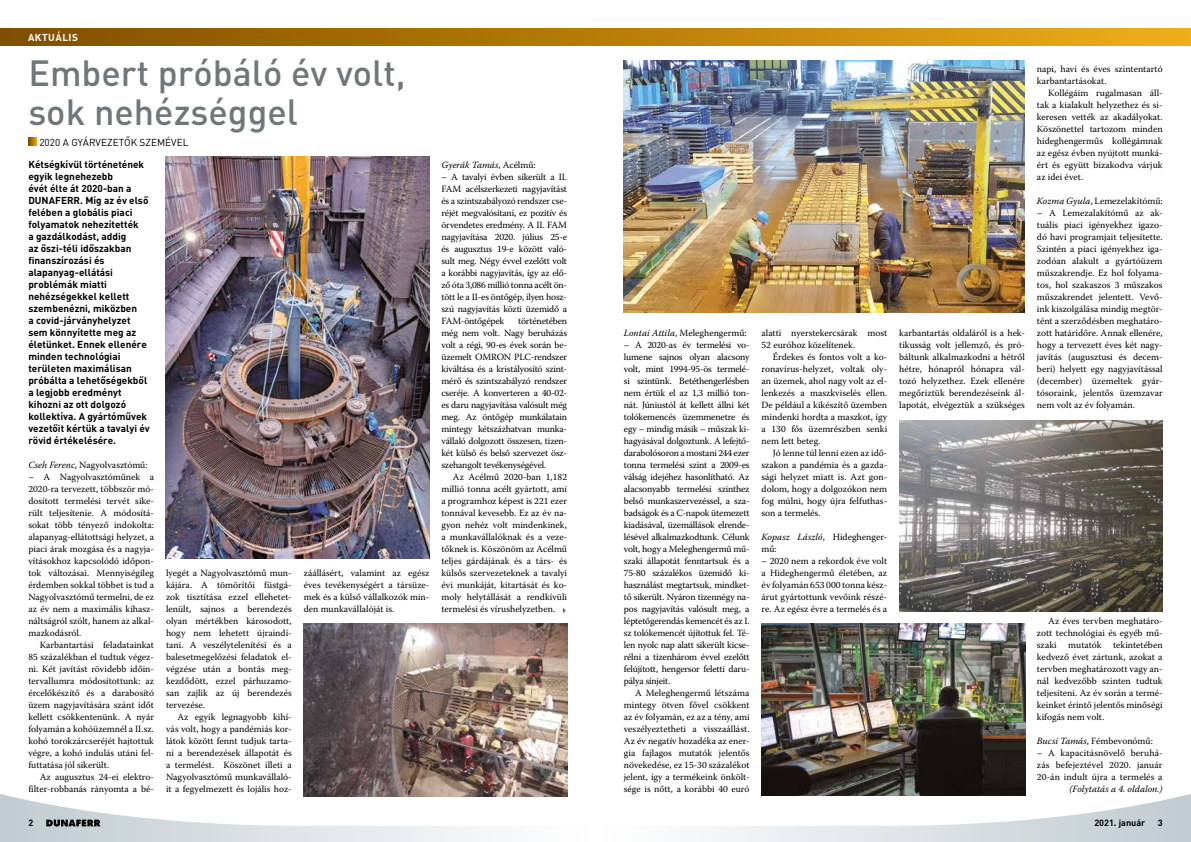
<style>
.page{position:relative;width:1191px;height:842px;background:#fff}
.page>*{position:absolute;margin:0;border:0;box-sizing:border-box;transform-origin:0 0}
.t1{font:500 36px/39px "DIN";color:#70777a}
.t2{font:700 10px/12px "DIN";color:#000}
.t3{font:10px "DIN";color:#000}
.t4{font:700 10px "DIN";letter-spacing:.05em;color:#fff}
.t5{font:9.5px/12px "Warnock Pro";color:#000;text-align:justify}
.t6{font:italic 9.5px "Warnock Pro";color:#000}
.t7{font:700 9px "DIN";color:#000}
.s1{font-style:italic}
.s2{font-style:normal}
</style>
<div class="page">
<div style="left:0;top:28px;width:1191px;height:17px;background:linear-gradient(to right,#7f4d00,#efad18)"></div>
<svg style="left:28px;top:137px;width:9px;height:9px"></svg>
<img style="left:166px;top:156px;width:263px;height:402px">
<img style="left:303px;top:623px;width:264px;height:169px">
<img style="left:624px;top:60px;width:401px;height:252px">
<img style="left:761px;top:623px;width:264px;height:169px">
<img style="left:899px;top:421px;width:264px;height:190px">
<svg style="left:0;top:792px;width:1191px;height:50px"></svg>
<p class="t4" style="left:28px;top:31px;width:52px">AKTUÁLIS</p>
<h1 class="t1" style="left:28px;top:51px;width:379px">Embert próbáló év volt, sok nehézséggel</h1>
<p class="t3" style="left:39px;top:136px;width:151px">2020 A GYÁRVEZETŐK SZEMÉVEL</p>
<p class="t2" style="left:28px;top:158px;width:123px">Kétségkívül történetének egyik legnehezebb<br>évét élte át 2020-ban a<br>DUNAFERR. Míg az év első felében a globális piaci folyamatok nehezítették<br>a gazdálkodást, addig<br>az őszi-téli időszakban finanszírozási és alapanyag-ellátási problémák miatti nehézségekkel kellett szembenézni, miközben<br>a covid-járványhelyzet sem könnyítette meg az életünket. Ennek ellenére minden technológiai területen maximálisan próbálta a lehetőségekből a legjobb eredményt kihozni az ott dolgozó kollektíva. A gyártóművek vezetőit kértük a tavalyi év rövid értékelésére.</p>
<p class="t5" style="left:28px;top:459px;width:121px"><span class="s1">Cseh Ferenc</span>, Nagyolvasztómű:</p>
<p class="t5" style="left:28px;top:471px;width:127px">– A Nagyolvasztóműnek a 2020-ra tervezett, többször mó&shy;dosított termelési tervét sike&shy;rült teljesítenie. A módosítá&shy;sokat több tényező indokolta: alapanyag-ellátottsági helyzet, a piaci árak mozgása és a nagyja&shy;vításokhoz kapcsolódó időpon&shy;tok változásai. Mennyiségileg érdemben sokkal többet is tud a Nagyolvasztómű termelni, de ez az év nem a maximális kihasz&shy;náltságról szólt, hanem az alkal&shy;mazkodásról.</p>
<p class="t5" style="left:28px;top:639px;width:127px;text-indent:11px">Karbantartási feladatainkat 85 százalékban el tudtuk végez&shy;ni. Két javítást rövidebb időin&shy;tervallumra módosítottunk: az ércelőkészítő és a darabosító üzem nagyjavítására szánt időt kellett csökkentenünk. A nyár folyamán a kohóüzemnél a II.sz. kohó torokzárcseréjét hajtottuk végre, a kohó indulás utáni fel&shy;futtatása jól sikerült.</p>
<p class="t5" style="left:28px;top:771px;width:127px;text-align:right">Az augusztus 24-ei elektro&shy;filter-robbanás rányomta a bé-</p>
<p class="t5" style="left:304px;top:567px;width:127px">záállásért, valamint az egész éves tevékenységért a társüze&shy;mek és a külső vállalkozók min&shy;den munkavállalóját is.</p>
<p class="t5" style="left:166px;top:567px;width:127px">lyegét a Nagyolvasztómű mun&shy;kájára. A tömörítői füstgá&shy;zok tisztítása ezzel ellehetet&shy;lenült, sajnos a berendezés olyan mértékben károsodott, hogy nem lehetett újraindí&shy;tani. A veszélytelenítési és a balesetmegelőzési feladatok el&shy;végzése után a bontás meg&shy;kezdődött, ezzel párhuzamo&shy;san zajlik az új berendezés tervezése.</p>
<p class="t5" style="left:166px;top:711px;width:127px;text-indent:11px">Az egyik legnagyobb kihí&shy;vás volt, hogy a pandémiás kor&shy;látok között fennt tudjuk tarta&shy;ni a berendezések állapotát és a termelést. Köszönet illeti a Nagyolvasztómű munkavállaló&shy;it a fegyelmezett és lojális hoz-</p>
<p class="t6" style="left:441px;top:159px;width:96px">Gyerák Tamás<span class="s2">, Acélmű:</span></p>
<p class="t5" style="left:441px;top:171px;width:127px">– A tavalyi évben sikerült a II.<br>FAM acélszerkezeti nagyjavítást és a szintszabályozó rendszer cse&shy;réjét megvalósítani, ez pozitív és örvendetes eredmény. A II. FAM nagyjavítása 2020. július 25-e és augusztus 19-e között való&shy;sult meg. Négy évvel ezelőtt volt a korábbi nagyjavítás, így az elő&shy;ző óta 3,086 millió tonna acélt ön&shy;tött le a II-es öntőgép, ilyen hos - szú nagyjavítás közti üzemidő a FAM-öntőgépek</p>
<p class="t5" style="left:441px;top:315px;width:127px;text-indent:77px">történetében még nem volt. Nagy beruházás volt a régi, 90-es évek során be&shy;üzemelt OMRON PLC-rendszer kiváltása és a kristályosító szint&shy;mérő és szintszabályzó rendszer cseréje. A konverteren a 40-02- es daru nagyjavítása valósult még meg. Az öntőgép munkálatain mintegy kétszázhatvan munka&shy;vállaló dolgozott összesen, tizen&shy;két külső és belső szervezet ös - szehangolt tevékenységével.</p>
<p class="t5" style="left:441px;top:471px;width:127px;text-indent:11px">Az Acélmű 2020-ban 1,182 millió tonna acélt gyártott, ami a programhoz képest is 221 ezer tonnával kevesebb. Ez az év na&shy;gyon nehéz volt mindenkinek, a munkavállalóknak és a veze&shy;tőknek is. Köszönöm az Acélmű teljes gárdájának és a társ- és külsős szervezeteknek a tavalyi évi munkáját, kitartását és ko&shy;moly helytállását a rendkívüli termelési és vírushelyzetben.</p>
<p class="t5" style="left:624px;top:327px;width:124px"><span class="s1">Lontai Attila</span>, Meleghengermű:</p>
<p class="t5" style="left:624px;top:339px;width:127px">– A 2020-as év termelési vo&shy;lumene sajnos olyan alacsony volt, mint 1994-95-ös termelé&shy;si szintünk. Betéthengerlésben nem értük el az 1,3 millió ton&shy;nát. Júniustól át kellett állni két tolókemencés üzemmenetre és egy – mindig másik – műszak ki&shy;hagyásával dolgoztunk. A lefejtő&shy;darabolósoron a mostani 244 ezer tonna termelési szint a 2009-es válság idejéhez hasonlítható. Az alacsonyabb termelési szinthez belső munkaszervezéssel, a sza&shy;badságok és a C-napok ütemezett kiadásával, üzemállások elrende&shy;lésével alkalmazkodtunk. Célunk volt, hogy a Meleghengermű mű&shy;szaki állapotát fenntartsuk és a 75-80 százalékos üzemidő ki&shy;használást megtartsuk, mindket&shy;tő sikerült. Nyáron tizennégy na&shy;pos nagyjavítás valósult meg, a léptetőgerendás kemencét és az I. sz tolókemencét újítottuk fel. Té&shy;len nyolc nap alatt sikerült kicse&shy;rélni a tizenhárom évvel ezelőtt felújított, hengersor feletti daru&shy;pálya sínjeit.</p>
<p class="t5" style="left:624px;top:687px;width:127px;text-indent:11px">A Meleghengermű létszáma mintegy ötven fővel csökkent az év folyamán, ez az a tény, ami veszélyeztetheti a visszaállást.<br>Az év negatív hozadéka az ener&shy;gia fajlagos mutatók jelentős növekedése, ez 15-30 százalékot jelent, így a termékeink önkölt&shy;sége is nőtt, a korábbi 40 euró</p>
<p class="t5" style="left:761px;top:327px;width:127px">alatti nyerstekercsárak most<br>52 euróhoz közelítenek.</p>
<p class="t5" style="left:761px;top:351px;width:127px;text-indent:11px">Érdekes és fontos volt a ko&shy;ronavírus-helyzet, voltak oly&shy;an üzemek, ahol nagy volt az el&shy;lenkezés a maszkviselés ellen.<br>De például a kikészítő üzemben mindenki hordta a maszkot, így a 130 fős üzemrészben senki nem lett beteg.</p>
<p class="t5" style="left:761px;top:447px;width:127px;text-indent:11px">Jó lenne túl lenni ezen az idő&shy;szakon a pandémia és a gazda&shy;sági helyzet miatt is. Azt gon&shy;dolom, hogy a dolgozókon nem fog múlni, hogy újra felfuthas&shy;son a termelés.</p>
<p class="t5" style="left:761px;top:531px;width:127px"><span class="s1">Kopasz László</span>, Hideghenger&shy;mű:</p>
<p class="t5" style="left:761px;top:555px;width:127px">– 2020 nem a rekordok éve volt a Hideghengermű életében, az év folyamán 653 000 tonna kész&shy;árut gyártottunk vevőink részé&shy;re. Az egész évre a termelés és a</p>
<p class="t5" style="left:899px;top:326px;width:127px">karbantartás oldaláról is a hek&shy;tikusság volt jellemző, és pró&shy;báltunk alkalmazkodni a hétről hétre, hónapról hónapra vál&shy;tozó helyzethez. Ezek ellenére megőriztük berendezéseink ál&shy;lapotát, elvégeztük a szükséges</p>
<p class="t5" style="left:1037px;top:62px;width:127px">napi, havi és éves szintentartó karbantartásokat.</p>
<p class="t5" style="left:1037px;top:86px;width:127px;text-indent:11px">Kollégáim rugalmasan áll&shy;tak a kialakult helyzethez és si&shy;keresen vették az akadályokat.<br>Köszönettel tartozom minden hideghengerműs kollégámnak az egész évben nyújtott munká&shy;ért és együtt bizakodva várjuk az idei évet.</p>
<p class="t5" style="left:1037px;top:194px;width:127px"><span class="s1">Kozma Gyula</span>, Lemezelakítómű:</p>
<p class="t5" style="left:1037px;top:206px;width:127px">– A Lemezalakítómű az ak&shy;tuális piaci igényekhez igazo&shy;dó havi programjait teljesítette.<br>Szintén a piaci igényekhez iga&shy;zodóan alakult a gyártóüzem műszakrendje. Ez hol folyama&shy;tos, hol szakaszos 3 műszakos műszakrendet jelentett. Vevő&shy;ink kiszolgálása mindig megtör&shy;tént a szerződésben meghatáro&shy;zott határidőre. Annak ellenére, hogy a tervezett éves két nagy&shy;javítás (augusztusi és decem&shy;beri) helyett egy nagyjavítással (december) üzemeltek gyár&shy;tósoraink, jelentős üzemzavar nem volt az év folyamán.</p>
<p class="t5" style="left:1037px;top:614px;width:127px;text-indent:11px">Az éves tervben meghatáro&shy;zott technológiai és egyéb mű&shy;szaki mutatók tekintetében kedvező évet zártunk, azokat a tervben meghatározott vagy an&shy;nál kedvezőbb szinten tudtuk teljesíteni. Az év során a termé&shy;keinket érintő jelentős minőségi kifogás nem volt.</p>
<p class="t5" style="left:1037px;top:734px;width:117px"><span class="s1">Bucsi Tamás</span>, Fémbevonómű:</p>
<p class="t5" style="left:1037px;top:746px;width:127px">– A kapacitásnövelő beruhá&shy;zás befejeztével 2020. január 20-án indult újra a termelés a</p>
<p class="t6" style="left:1069px;top:783px;width:95px">(Folytatás a 4. oldalon.)</p>
<p class="t7" style="left:28px;top:817px;width:6px">2</p>
<p class="t7" style="left:1094px;top:817px;width:52px">2021. január</p>
<p class="t7" style="left:1157px;top:817px;width:6px">3</p>
</div>
